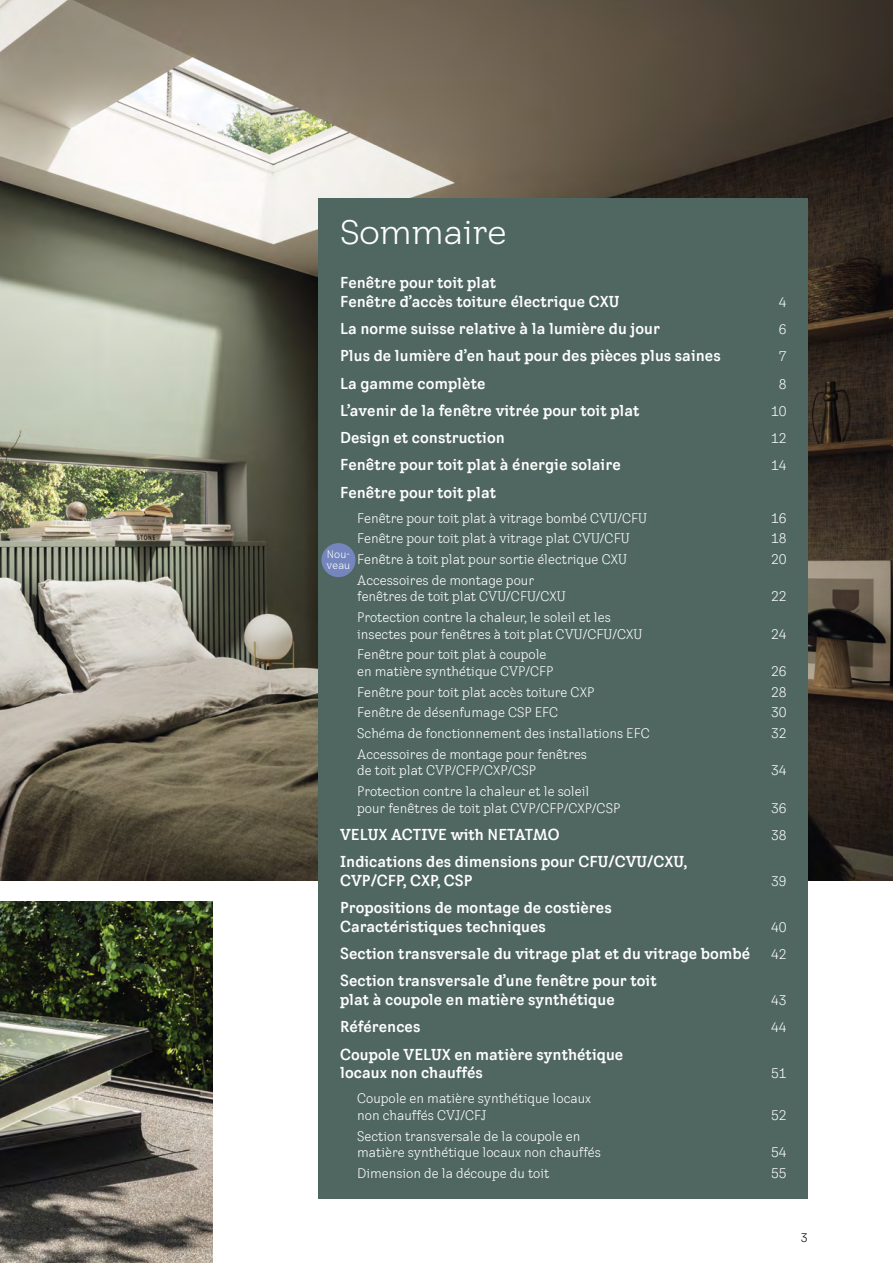
<style>
.page{position:relative;width:893px;height:1263px;background:#fff}
.page>*{position:absolute;margin:0;border:0;box-sizing:border-box;transform-origin:0 0}
.t1{font:33px "VELUX Transform Headline";color:#fff}
.t2{font:700 condensed 15.75px/18.8px "VELUX Transform";color:#fff}
.t3{font:condensed 13.5px/16.5px "VELUX Transform";color:#fff}
.t4{font:condensed 12px "VELUX Transform";color:#000}
.t5{font:10.5px/11.1px "VELUX Transform";letter-spacing:.01em;color:#fff}
</style>
<div class="page">
<img style="left:0;top:901px;width:213px;height:362px">
<img style="left:0;top:0;width:893px;height:880px">
<div style="left:319px;top:199px;width:489px;height:1000px;background:#4f6760"></div>
<div style="left:321px;top:543px;width:34px;height:34px;background:#7586be;border-radius:50%"></div>
<h1 class="t1" style="left:340px;top:212px;width:168px">Sommaire</h1>
<p class="t2" style="left:340px;top:273px;width:281px">Fenêtre pour toit plat<br>Fenêtre d’accès toiture électrique CXU</p>
<p class="t3" style="left:779px;top:293px;width:9px">4</p>
<p class="t2" style="left:340px;top:319px;width:321px">La norme suisse relative à la lumière du jour</p>
<p class="t3" style="left:779px;top:321px;width:9px">6</p>
<p class="t2" style="left:340px;top:346px;width:382px">Plus de lumière d’en haut pour des pièces plus saines</p>
<p class="t3" style="left:779px;top:348px;width:9px">7</p>
<p class="t2" style="left:340px;top:373px;width:147px">La gamme complète</p>
<p class="t3" style="left:779px;top:375px;width:9px">8</p>
<p class="t2" style="left:340px;top:400px;width:301px">L’avenir de la fenêtre vitrée pour toit plat</p>
<p class="t3" style="left:771px;top:402px;width:17px">10</p>
<p class="t2" style="left:340px;top:428px;width:166px">Design et construction</p>
<p class="t3" style="left:771px;top:430px;width:17px">12</p>
<p class="t2" style="left:340px;top:455px;width:282px">Fenêtre pour toit plat à énergie solaire</p>
<p class="t3" style="left:771px;top:457px;width:17px">14</p>
<p class="t2" style="left:340px;top:482px;width:158px">Fenêtre pour toit plat</p>
<p class="t3" style="left:357px;top:509px;width:291px">Fenêtre pour toit plat à vitrage bombé CVU/CFU</p>
<p class="t3" style="left:771px;top:509px;width:17px">16</p>
<p class="t3" style="left:357px;top:530px;width:274px">Fenêtre pour toit plat à vitrage plat CVU/CFU</p>
<p class="t3" style="left:771px;top:530px;width:17px">18</p>
<p class="t3" style="left:357px;top:551px;width:271px">Fenêtre à toit plat pour sortie électrique CXU</p>
<p class="t3" style="left:771px;top:551px;width:17px">20</p>
<p class="t3" style="left:357px;top:571px;width:210px">Accessoires de montage pour fenêtres de toit plat CVU/CFU/CXU</p>
<p class="t5" style="left:327px;top:549px;width:25px">Nou&shy;veau</p>
<p class="t3" style="left:771px;top:588px;width:17px">22</p>
<p class="t3" style="left:357px;top:609px;width:287px">Protection contre la chaleur, le soleil et les insectes pour fenêtres à toit plat CVU/CFU/CXU</p>
<p class="t3" style="left:357px;top:646px;width:198px">Fenêtre pour toit plat à coupole en matière synthétique CVP/CFP</p>
<p class="t3" style="left:771px;top:625px;width:17px">24</p>
<p class="t3" style="left:771px;top:662px;width:17px">26</p>
<p class="t3" style="left:357px;top:683px;width:239px">Fenêtre pour toit plat accès toiture CXP</p>
<p class="t3" style="left:771px;top:683px;width:17px">28</p>
<p class="t3" style="left:357px;top:704px;width:203px">Fenêtre de désenfumage CSP EFC</p>
<p class="t3" style="left:771px;top:704px;width:17px">30</p>
<p class="t3" style="left:357px;top:725px;width:294px">Schéma de fonctionnement des installations EFC</p>
<p class="t3" style="left:771px;top:725px;width:17px">32</p>
<p class="t3" style="left:357px;top:745px;width:231px">Accessoires de montage pour fenêtres de toit plat CVP/CFP/CXP/CSP</p>
<p class="t3" style="left:771px;top:762px;width:17px">34</p>
<p class="t3" style="left:357px;top:783px;width:265px">Protection contre la chaleur et le soleil pour fenêtres de toit plat CVP/CFP/CXP/CSP</p>
<p class="t3" style="left:771px;top:799px;width:17px">36</p>
<p class="t2" style="left:340px;top:824px;width:221px">VELUX ACTIVE with NETATMO</p>
<p class="t3" style="left:771px;top:826px;width:17px">38</p>
<p class="t2" style="left:340px;top:852px;width:348px">Indications des dimensions pour CFU/CVU/CXU,<br>CVP/CFP, CXP, CSP</p>
<p class="t3" style="left:771px;top:872px;width:17px">39</p>
<p class="t2" style="left:340px;top:898px;width:273px">Propositions de montage de costières<br>Caractéristiques techniques</p>
<p class="t3" style="left:771px;top:918px;width:17px">40</p>
<p class="t2" style="left:340px;top:944px;width:412px">Section transversale du vitrage plat et du vitrage bombé</p>
<p class="t3" style="left:771px;top:946px;width:17px">42</p>
<p class="t2" style="left:340px;top:971px;width:318px">Section transversale d’une fenêtre pour toit plat à coupole en matière synthétique</p>
<p class="t3" style="left:771px;top:992px;width:17px">43</p>
<p class="t2" style="left:340px;top:1017px;width:82px">Références</p>
<p class="t3" style="left:771px;top:1019px;width:17px">44</p>
<p class="t2" style="left:340px;top:1044px;width:285px">Coupole VELUX en matière synthétique locaux non chauffés</p>
<p class="t3" style="left:771px;top:1065px;width:17px">51</p>
<p class="t3" style="left:357px;top:1090px;width:235px">Coupole en matière synthétique locaux non chauffés CVJ/CFJ</p>
<p class="t3" style="left:357px;top:1127px;width:245px">Section transversale de la coupole en matière synthétique locaux non chauffés</p>
<p class="t3" style="left:771px;top:1106px;width:17px">52</p>
<p class="t3" style="left:771px;top:1144px;width:17px">54</p>
<p class="t3" style="left:357px;top:1164px;width:194px">Dimension de la découpe du toit</p>
<p class="t3" style="left:771px;top:1164px;width:17px">55</p>
<p class="t4" style="left:801px;top:1230px;width:8px">3</p>
</div>
